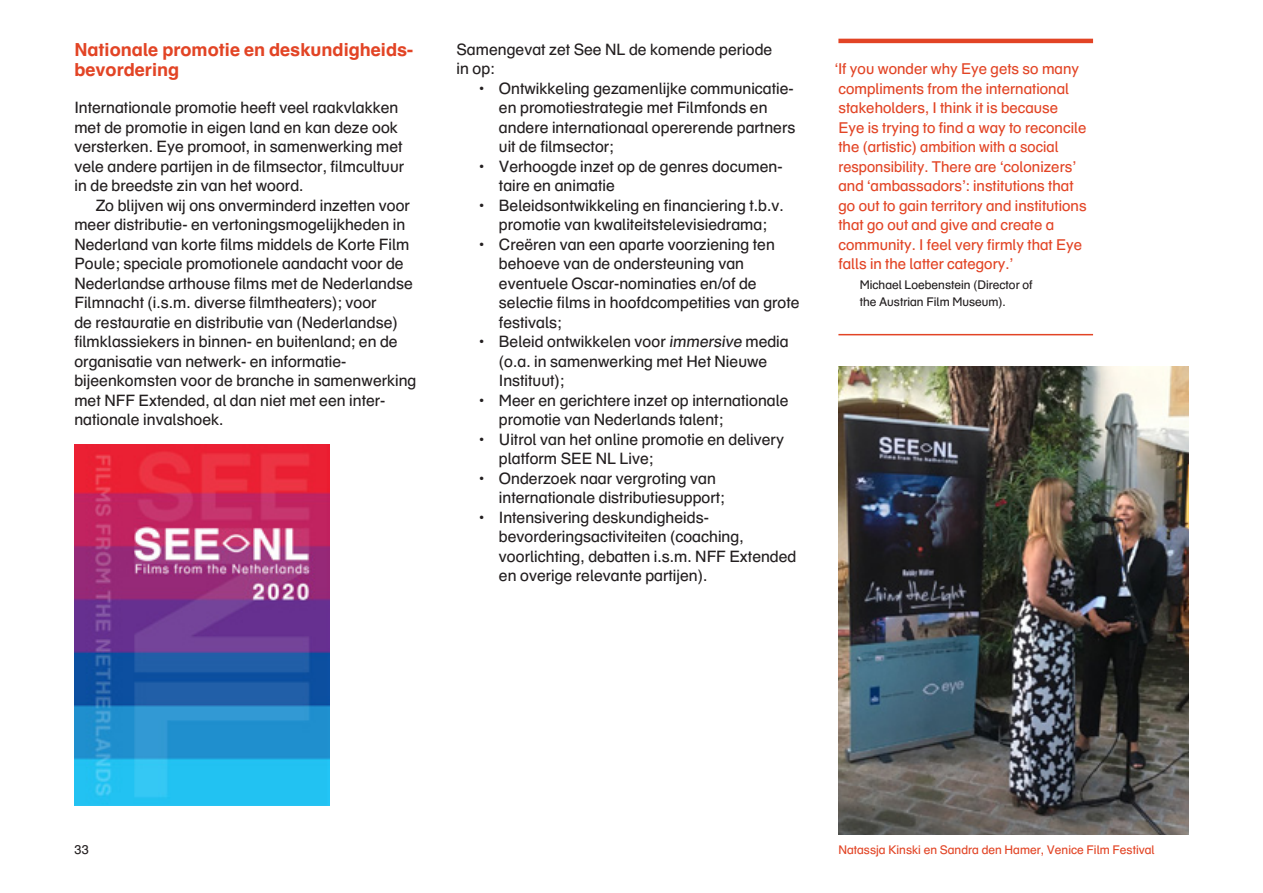
<style>
.page{position:relative;width:1263px;height:893px;background:#fff}
.page>*{position:absolute;margin:0;border:0;box-sizing:border-box;transform-origin:0 0}
.t1{font:700 18px/19.5px "Eye Schulbuch";color:#e24425}
.t2{font:15.75px/19.5px "Eye Schulbuch";color:#231f20}
.t3{font:15px/19.5px "Eye Schulbuch";color:#e24425}
.t4{font:12.75px "Eye Schulbuch";color:#231f20}
.t5{font:12px/17.2px "Eye Schulbuch";color:#231f20}
.t6{font:12px "Eye Schulbuch";color:#e24425}
</style>
<div class="page">
<hr style="left:838px;top:39px;width:255px;height:4px;background:#e24425">
<hr style="left:838px;top:334px;width:255px;height:1px;background:#e24425">
<img style="left:74px;top:445px;width:255px;height:361px">
<img style="left:838px;top:367px;width:350px;height:468px">
<p class="t1" style="left:74px;top:40px;width:340px">Nationale promotie en deskundigheids&shy;bevordering</p>
<p class="t2" style="left:74px;top:98px;width:331px">Internationale promotie heeft veel raakvlakken met de promotie in eigen land en kan deze ook versterken. Eye promoot, in samenwerking met vele andere partijen in de filmsector, filmcultuur in de breedste zin van het woord.</p>
<p class="t2" style="left:74px;top:195px;width:344px;text-indent:21px">Zo blijven wij ons onverminderd inzetten voor meer distributie- en vertoningsmogelijkheden in Nederland van korte films middels de Korte Film Poule; speciale promotionele aandacht voor de Nederlandse arthouse films met de Nederlandse Filmnacht (i.s.m. diverse filmtheaters); voor<br>de restauratie en distributie van (Nederlandse) filmklassiekers in binnen- en buitenland; en de organisatie van netwerk- en informatie&shy;bijeenkomsten voor de branche in samenwerking met NFF Extended, al dan niet met een inter&shy;nationale invalshoek.</p>
<p class="t2" style="left:456px;top:39px;width:317px">Samengevat zet See NL de komende periode in op:</p>
<p class="t2" style="left:499px;top:78px;width:298px;text-indent:-21px">• Ontwikkeling gezamenlijke communicatie&shy;en promotiestrategie met Filmfonds en andere internationaal opererende partners uit de filmsector;</p>
<p class="t2" style="left:499px;top:156px;width:285px;text-indent:-21px">• Verhoogde inzet op de genres documen&shy;taire en animatie</p>
<p class="t2" style="left:478px;top:195px;width:308px;text-align:center">• Beleidsontwikkeling en financiering t.b.v. promotie van kwaliteitstelevisiedrama;</p>
<p class="t2" style="left:499px;top:234px;width:302px;text-indent:-21px">• Creëren van een aparte voorziening ten behoeve van de ondersteuning van eventuele Oscar-nominaties en/of de selectie films in hoofdcompetities van grote festivals;</p>
<p class="t2" style="left:499px;top:332px;width:291px;text-indent:-21px">• Beleid ontwikkelen voor immersive media (o.a. in samenwerking met Het Nieuwe<br>Instituut);</p>
<p class="t2" style="left:499px;top:390px;width:291px;text-indent:-21px">• Meer en gerichtere inzet op internationale promotie van Nederlands talent;</p>
<p class="t2" style="left:499px;top:429px;width:287px;text-indent:-21px">• Uitrol van het online promotie en delivery platform SEE NL Live;</p>
<p class="t2" style="left:499px;top:468px;width:227px;text-indent:-21px">• Onderzoek naar vergroting van internationale distributiesupport;</p>
<p class="t2" style="left:478px;top:507px;width:233px">• Intensivering deskundigheids-</p>
<p class="t2" style="left:456px;top:527px;width:289px">-bevorderingsactiviteiten (coaching,</p>
<p class="t2" style="left:499px;top:546px;width:299px">voorlichting, debatten i.s.m. NFF Extended</p>
<p class="t2" style="left:499px;top:566px;width:210px">en overige relevante partijen).</p>
<p class="t3" style="left:835px;top:59px;width:253px">‘If you wonder why Eye gets so many compliments from the international stakeholders, I think it is because<br>Eye is trying to find a way to reconcile the (artistic) ambition with a social responsibility. There are ‘colonizers’ and ‘ambassadors’: institutions that go out to gain territory and institutions that go out and give and create a community. I feel very firmly that Eye falls in the latter category.’</p>
<p class="t5" style="left:860px;top:276px;width:174px">Michael Loebenstein (Director of the Austrian Film Museum).</p>
<p class="t4" style="left:74px;top:842px;width:16px">33</p>
<p class="t6" style="left:838px;top:842px;width:318px">Natassja Kinski en Sandra den Hamer, Venice Film Festival</p>
</div>
